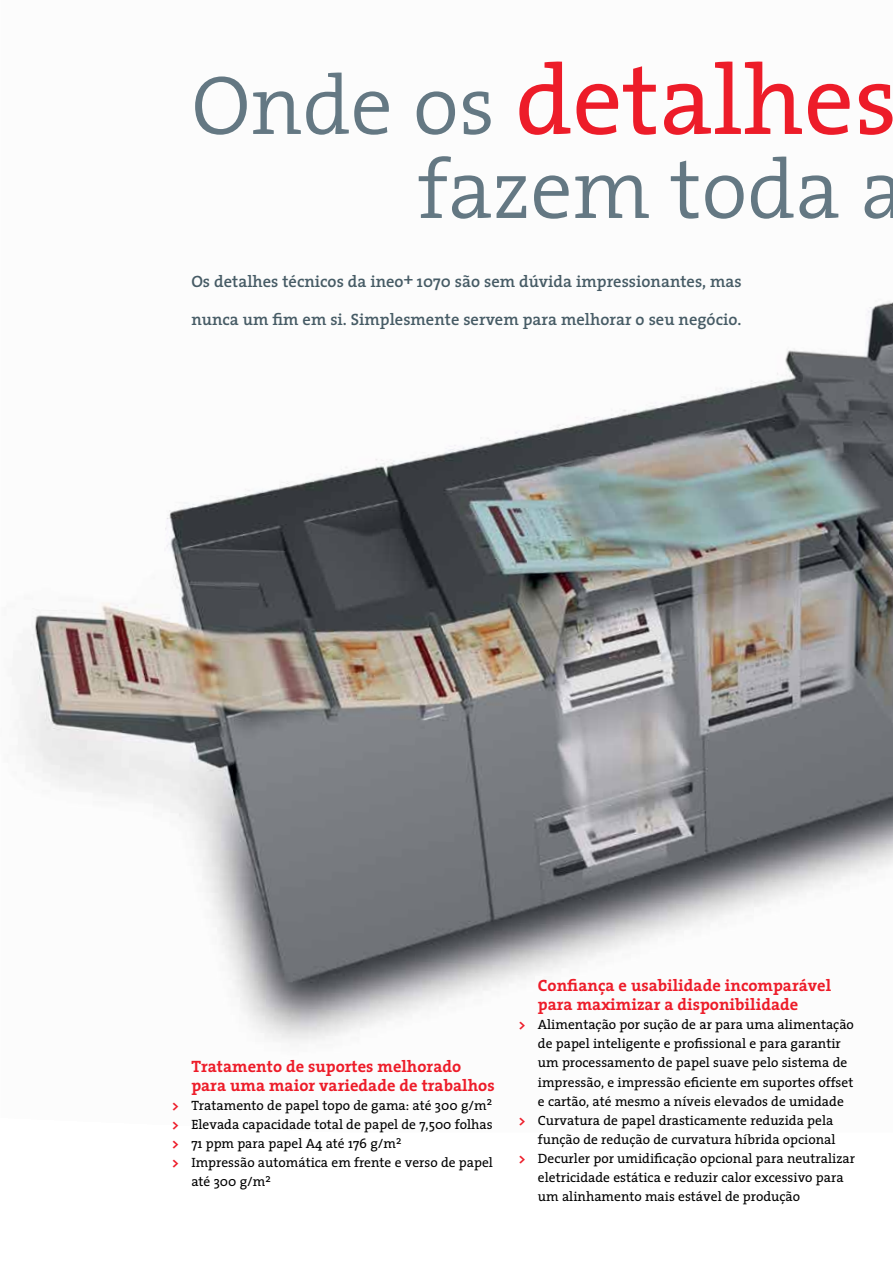
<style>
.page{position:relative;width:893px;height:1263px;background:#fff}
.page>*{position:absolute;margin:0;border:0;box-sizing:border-box;transform-origin:0 0}
.t1{font:99px "The Serif";color:#ed1c29}
.t2{font:300 84px "The Serif";color:#647883}
.t3{font:700 16.5px/19.2px "The Serif";color:#ed1c29}
.t4{font:600 16.5px "The Serif";color:#465b65}
.t5{font:13.5px "The Serif";color:#000}
.s1{font-weight:300;font-size:84px;color:#647883}
.s2{font-weight:700;color:#ed1c29}
</style>
<div class="page">
<img style="left:20px;top:301px;width:873px;height:741px">
<h1 class="t1" style="left:191px;top:37px;width:707px"><span class="s1">Onde os</span> detalhes</h1>
<h2 class="t2" style="left:418px;top:136px;width:489px">fazem toda a</h2>
<p class="t4" style="left:191px;top:271px;width:552px">Os detalhes técnicos da ineo+ 1070 são sem dúvida impressionantes, mas</p>
<p class="t4" style="left:191px;top:309px;width:552px">nunca um fim em si. Simplesmente servem para melhorar o seu negócio.</p>
<p class="t3" style="left:191px;top:1056px;width:305px">Tratamento de suportes melhorado para uma maior variedade de trabalhos</p>
<p class="t5" style="left:172px;top:1097px;width:321px"><span class="s2">&gt;</span> Tratamento de papel topo de gama: até 300 g/m<sup>2</sup></p>
<p class="t5" style="left:172px;top:1116px;width:322px"><span class="s2">&gt;</span> Elevada capacidade total de papel de 7,500 folhas</p>
<p class="t5" style="left:172px;top:1135px;width:231px"><span class="s2">&gt;</span> 71 ppm para papel A4 até 176 g/m<sup>2</sup></p>
<p class="t5" style="left:172px;top:1154px;width:322px"><span class="s2">&gt;</span> Impressão automática em frente e verso de papel</p>
<p class="t5" style="left:191px;top:1173px;width:81px">até 300 g/m<sup>2</sup></p>
<p class="t3" style="left:538px;top:976px;width:295px">Confiança e usabilidade incomparável para maximizar a disponibilidade</p>
<p class="t5" style="left:519px;top:1016px;width:337px"><span class="s2">&gt;</span> Alimentação por sução de ar para uma alimentação</p>
<p class="t5" style="left:538px;top:1035px;width:304px">de papel inteligente e profissional e para garantir</p>
<p class="t5" style="left:538px;top:1054px;width:311px">um processamento de papel suave pelo sistema de</p>
<p class="t5" style="left:538px;top:1073px;width:317px">impressão, e impressão eficiente em suportes offset</p>
<p class="t5" style="left:538px;top:1092px;width:307px">e cartão, até mesmo a níveis elevados de umidade</p>
<p class="t5" style="left:519px;top:1111px;width:316px"><span class="s2">&gt;</span> Curvatura de papel drasticamente reduzida pela</p>
<p class="t5" style="left:538px;top:1131px;width:299px">função de redução de curvatura híbrida opcional</p>
<p class="t5" style="left:519px;top:1150px;width:338px"><span class="s2">&gt;</span> Decurler por umidificação opcional para neutralizar</p>
<p class="t5" style="left:538px;top:1169px;width:307px">eletricidade estática e reduzir calor excessivo para</p>
<p class="t5" style="left:538px;top:1188px;width:264px">um alinhamento mais estável de produção</p>
</div>
